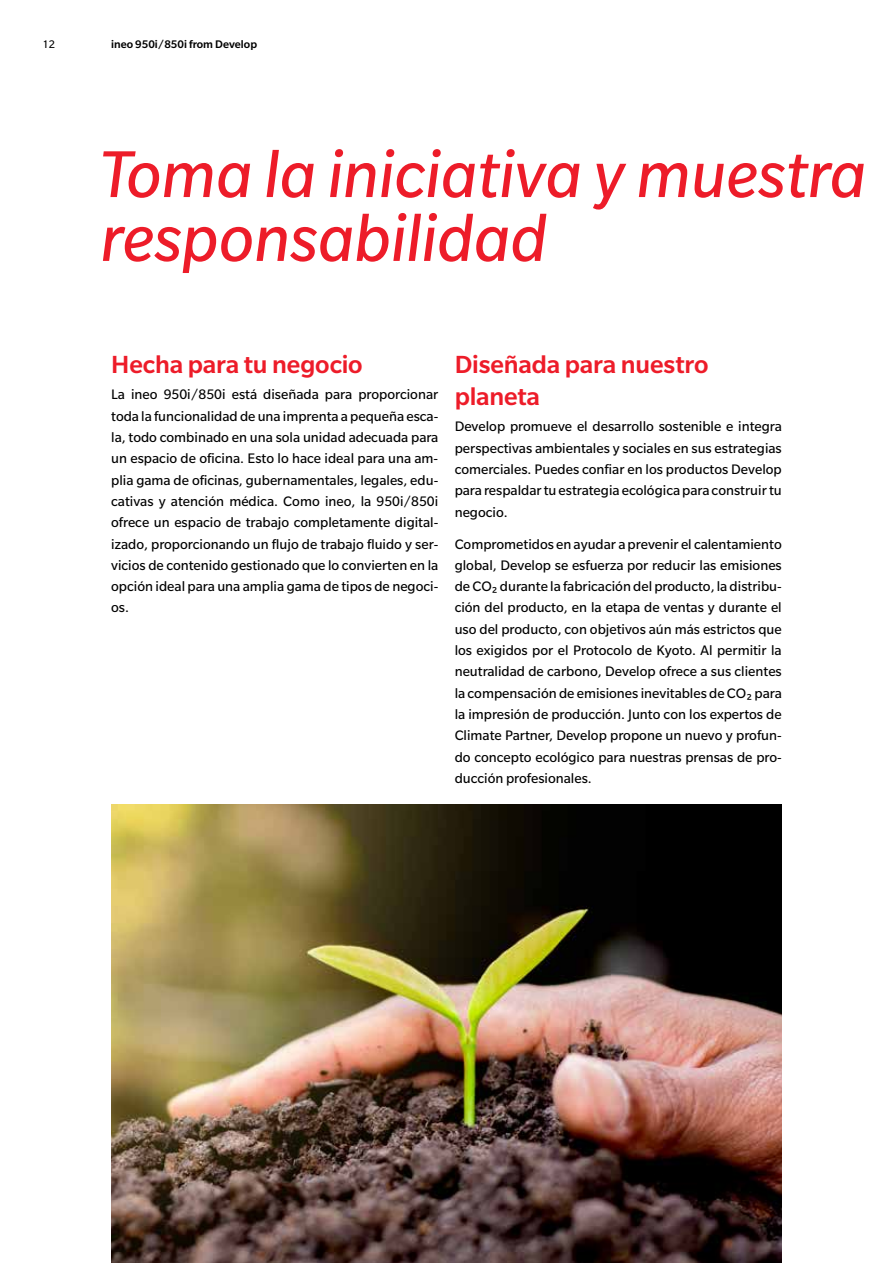
<style>
.page{position:relative;width:893px;height:1263px;background:#fff}
.page>*{position:absolute;margin:0;border:0;box-sizing:border-box;transform-origin:0 0}
.t1{font:italic 72px/63.9px "Slate Pro";color:#ed1c29}
.t2{font:500 27px/32px "Slate Pro";letter-spacing:-.005em;color:#ed1c29}
.t3{font:15px/21.3px "Slate Pro";color:#000;text-align:justify}
.t4{font:500 12px "Slate Pro";color:#000}
.t5{font:12px "Slate Pro";color:#000}
</style>
<div class="page">
<img style="left:111px;top:804px;width:671px;height:459px">
<p class="t5" style="left:43px;top:38px;width:14px">12</p>
<p class="t4" style="left:111px;top:38px;width:147px">ineo 950i/850i from Develop</p>
<h1 class="t1" style="left:101px;top:142px;width:767px">Toma la iniciativa y muestra responsabilidad</h1>
<h2 class="t2" style="left:111px;top:348px;width:253px">Hecha para tu negocio</h2>
<p class="t3" style="left:111px;top:384px;width:329px">La ineo 950i/850i está diseñada para proporcionar toda la funcionalidad de una imprenta a pequeña esca&shy;la, todo combinado en una sola unidad adecuada para un espacio de oficina. Esto lo hace ideal para una am&shy;plia gama de oficinas, gubernamentales, legales, edu&shy;cativas y atención médica. Como ineo, la 950i/850i ofrece un espacio de trabajo completamente digital&shy;izado, proporcionando un flujo de trabajo fluido y ser&shy;vicios de contenido gestionado que lo convierten en la opción ideal para una amplia gama de tipos de negoci&shy;os.</p>
<h2 class="t2" style="left:455px;top:348px;width:255px">Diseñada para nuestro planeta</h2>
<p class="t3" style="left:455px;top:416px;width:329px">Develop promueve el desarrollo sostenible e integra perspectivas ambientales y sociales en sus estrategias comerciales. Puedes confiar en los productos Develop para respaldar tu estrategia ecológica para construir tu negocio.</p>
<p class="t3" style="left:455px;top:533px;width:329px">Comprometidos en ayudar a prevenir el calentamiento global, Develop se esfuerza por reducir las emisiones de CO₂ durante la fabricación del producto, la distribu&shy;ción del producto, en la etapa de ventas y durante el uso del producto, con objetivos aún más estrictos que los exigidos por el Protocolo de Kyoto. Al permitir la neutralidad de carbono, Develop ofrece a sus clientes la compensación de emisiones inevitables de CO₂ para la impresión de producción. Junto con los expertos de Climate Partner, Develop propone un nuevo y profun&shy;do concepto ecológico para nuestras prensas de pro&shy;ducción profesionales.</p>
</div>
